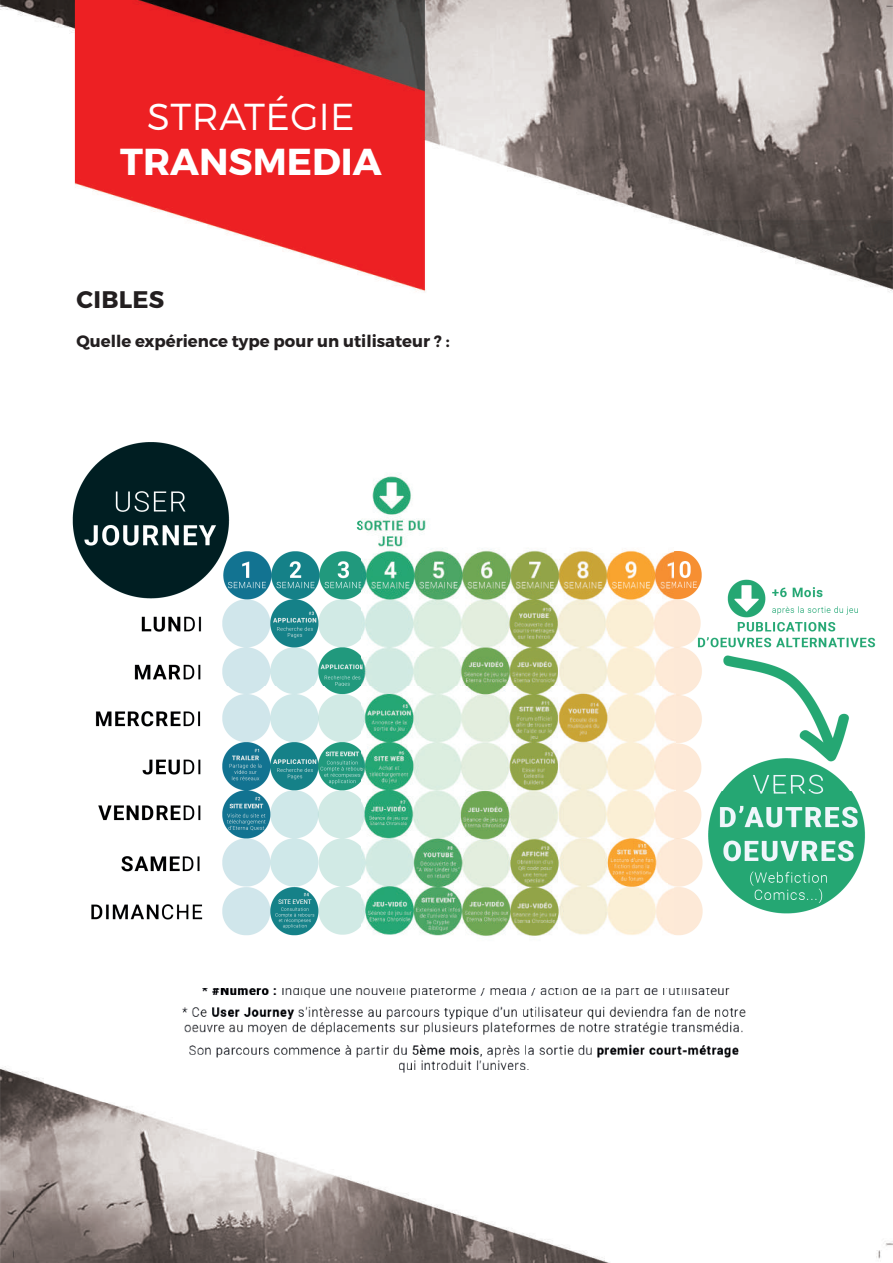
<style>
.page{position:relative;width:893px;height:1263px;background:#fff}
.page>*{position:absolute;margin:0;border:0;box-sizing:border-box;transform-origin:0 0}
.t1{font:700 37.5px "Montserrat";color:#fff}
.t2{font:300 37.5px "Montserrat";letter-spacing:.01em;color:#fff}
.t3{font:700 24px "Montserrat";letter-spacing:.01em;color:#231f20}
.t4{font:700 16.5px "Montserrat";color:#231f20}
</style>
<div class="page">
<img style="left:0;top:0;width:893px;height:1263px">
<img style="left:49px;top:426px;width:834px;height:522px">
<img style="left:45px;top:988px;width:848px;height:114px">
<h1 class="t2" style="left:147px;top:94px;width:209px">STRATÉGIE</h1>
<h1 class="t1" style="left:120px;top:138px;width:263px">TRANSMEDIA</h1>
<h2 class="t3" style="left:77px;top:284px;width:89px">CIBLES</h2>
<p class="t4" style="left:77px;top:331px;width:375px">Quelle expérience type pour un utilisateur ? :</p>
</div>
